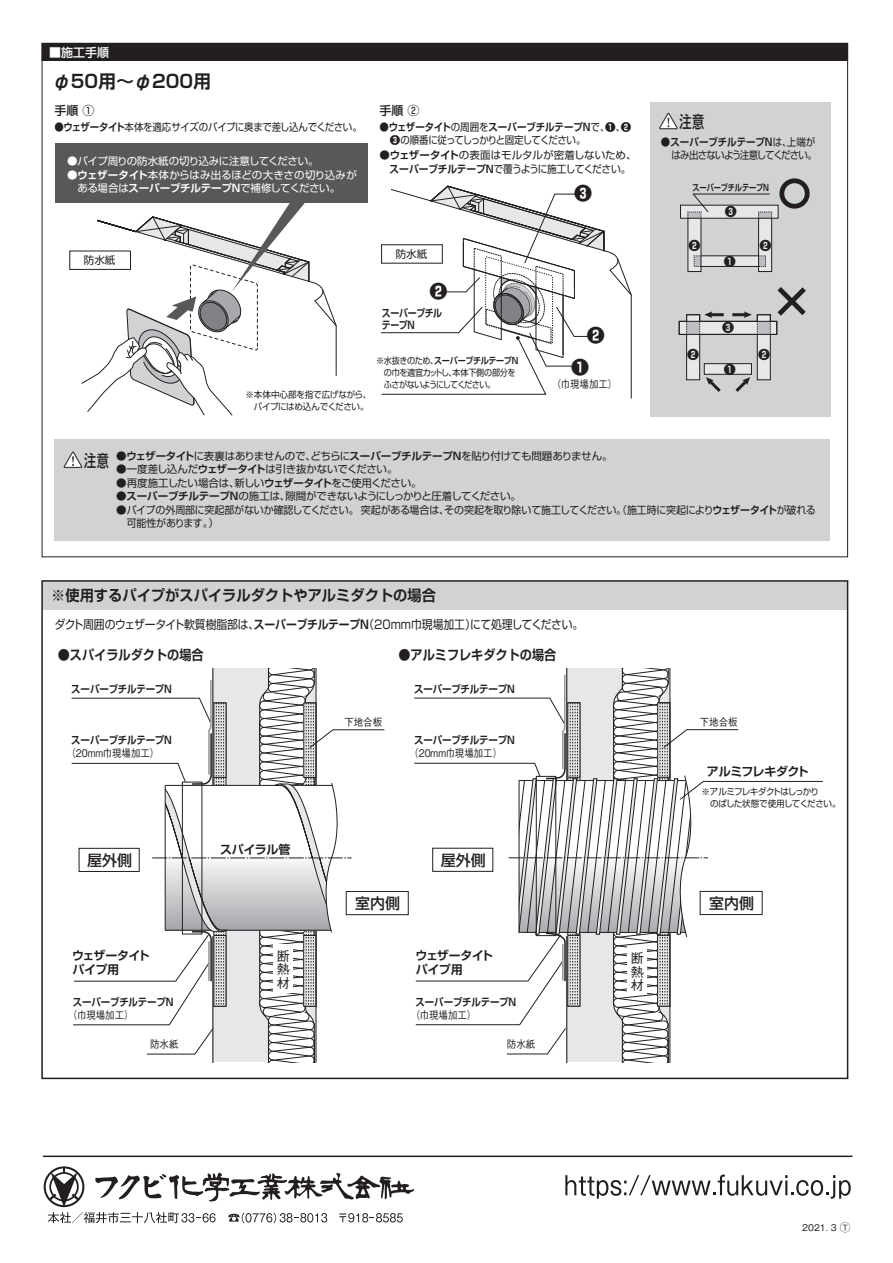
<style>
.page{position:relative;width:893px;height:1263px;background:#fff}
.page>*{position:absolute;margin:0;border:0;box-sizing:border-box;transform-origin:0 0}
.t1{font:18px "Shin Go Pro De Bold 90 pv RKSJ H";color:#231f20}
.t2{font:18px/31.5px "Shin Go Pro Bold 90 pv RKSJ H";color:#231f20}
.t3{font:16.8px "Shin Go Pro Medium 90 pv RKSJ H";color:#231f20;scale:.73 1}
.t4{font:15px "Shin Go Pro De Bold 90 pv RKSJ H";color:#231f20;scale:.95 1}
.t5{font:15px "Shin Go Pro Medium 90 pv RKSJ H";color:#231f20}
.t6{font:13.5px "Shin Go Pro De Bold 90 pv RKSJ H";color:#231f20;scale:.9 1}
.t7{font:13.2px/13.2px "Gothic BBB Pro Medium 90 pv RKSJ V";color:#231f20;text-align:justify}
.t8{font:12px "Shin Go Pro Regular 90 pv RKSJ H";letter-spacing:-.01em;color:#231f20;scale:.9 1}
.t9{font:12px/14.4px "Shin Go Pro De Bold 90 pv RKSJ H";letter-spacing:-.035em;color:#231f20}
.t10{font:12px "Shin Go Pro Bold 90 pv RKSJ H";color:#231f20}
.t11{font:12px "Shin Go Pro Medium 90 pv RKSJ H";color:#231f20}
.t12{font:12px "Shin Go Pro Medium 90 pv RKSJ H";color:#fff}
.t13{font:10.5px/13.5px "Shin Go Pro Regular 90 pv RKSJ H";letter-spacing:-.035em;color:#231f20}
.t14{font:10.5px/13.5px "Shin Go Pro Regular 90 pv RKSJ H";letter-spacing:-.025em;color:#fff;text-align:center}
.t15{font:10.5px "Shin Go Pro De Bold 90 pv RKSJ H";letter-spacing:-.02em;color:#231f20;scale:.9 1}
.t16{font:10.5px "Gothic BBB Pro Medium 90 pv RKSJ V";color:#231f20;scale:.9 1}
.t17{font:10.5px/13.5px "Shin Go Pro Regular 90 pv RKSJ H";letter-spacing:-.015em;color:#231f20;text-align:center}
.t18{font:10.5px "Shin Go Pro De Bold 90 pv RKSJ H";color:#231f20;scale:.9 1}
.t19{font:10.5px "Shin Go Pro Regular 90 pv RKSJ H";letter-spacing:-.085em;color:#231f20;scale:.9 1}
.t20{font:10.5px "Shin Go Pro Regular 90 pv RKSJ H";letter-spacing:-.035em;color:#231f20;scale:.9 1}
.t21{font:10.5px/12px "Shin Go Pro De Bold 90 pv RKSJ H";letter-spacing:-.045em;color:#231f20;scale:.85 1}
.t22{font:9px/12px "Shin Go Pro Regular 90 pv RKSJ H";letter-spacing:-.05em;color:#231f20;scale:.9 1}
.t23{font:9px/12px "Shin Go Pro Regular 90 pv RKSJ H";letter-spacing:-.075em;color:#231f20;scale:.95 1}
.t24{font:9px/12px "Shin Go Pro Regular 90 pv RKSJ H";letter-spacing:-.025em;color:#231f20;scale:.95 1}
.t25{font:9px "Shin Go Pro De Bold 90 pv RKSJ H";letter-spacing:-.045em;color:#231f20;scale:.9 1}
.t26{font:9px "Shin Go Pro De Bold 90 pv RKSJ H";letter-spacing:-.025em;color:#231f20;scale:.8 1}
.t27{font:8.55px "Gothic MB101 reg 83 pv RKSJ H";color:#231f20}
.s1{font-family:"Shin Go Pro De Bold 90 pv RKSJ H"}
.s2{font-family:"Shin Go Pro Regular 90 pv RKSJ H"}
.s3{font-family:"Shin Go Pro Bold 90 pv RKSJ H"}
</style>
<div class="page">
<div style="left:650px;top:102px;width:180px;height:314px;background:#d1d2d4"></div>
<div style="left:42px;top:581px;width:805px;height:28px;background:#d1d2d4"></div>
<div style="left:346px;top:891px;width:63px;height:24px;border:1px solid #231f20"></div>
<svg style="left:71px;top:668px;width:314px;height:394px"></svg>
<div style="left:55px;top:143px;width:312px;height:60px;background:#57585a"></div>
<svg style="left:81px;top:203px;width:256px;height:213px"></svg>
<svg style="left:381px;top:185px;width:251px;height:214px"></svg>
<div style="left:54px;top:439px;width:776px;height:101px;background:#d1d2d4"></div>
<div style="left:69px;top:251px;width:62px;height:19px;border:1px solid #231f20"></div>
<div style="left:381px;top:244px;width:62px;height:19px;border:1px solid #231f20"></div>
<div style="left:779px;top:178px;width:31px;height:31px;border:5px solid #231f20;border-radius:50%"></div>
<div style="left:688px;top:218px;width:13px;height:54px;border:1px solid #231f20"></div>
<div style="left:758px;top:218px;width:14px;height:54px;border:1px solid #231f20"></div>
<svg style="left:680px;top:193px;width:99px;height:78px"></svg>
<svg style="left:679px;top:287px;width:127px;height:105px"></svg>
<div style="left:42px;top:43px;width:805px;height:17px;background:#231f20"></div>
<div style="left:42px;top:43px;width:806px;height:18px;border:1px solid #231f20"></div>
<svg style="left:414px;top:668px;width:409px;height:394px"></svg>
<svg style="left:63px;top:451px;width:20px;height:17px"></svg>
<svg style="left:659px;top:112px;width:19px;height:18px"></svg>
<svg style="left:565px;top:1174px;width:286px;height:24px"></svg>
<svg style="left:44px;top:1166px;width:370px;height:57px"></svg>
<hr style="left:43px;top:1155px;width:809px;height:2px;background:#231f20">
<svg style="left:840px;top:1222px;width:10px;height:10px"></svg>
<p class="t12" style="left:49px;top:48px;width:61px">■施工手順</p>
<h1 class="t1" style="left:53px;top:74px;width:160px">φ50用～φ200用</h1>
<p class="t11" style="left:54px;top:106px;width:41px">手順 ①</p>
<p class="t20" style="left:54px;top:123px;width:343px">●<span class="s1">ウェザータイト</span>本体を適応サイズのパイプに奥まで差し込んでください。</p>
<p class="t14" style="left:67px;top:156px;width:253px">●パイプ周りの防水紙の切り込みに注意してください。</p>
<p class="t14" style="left:67px;top:169px;width:291px">●<span class="s1">ウェザータイト</span>本体からはみ出るほどの大きさの切り込みがある場合は<span class="s1">スーパーブチルテープN</span>で補修してください。</p>
<p class="t11" style="left:379px;top:106px;width:41px">手順 ②</p>
<p class="t18" style="left:379px;top:123px;width:282px"><span class="s2">●</span>ウェザータイト<span class="s2">の周囲を</span>スーパーブチルテープN<span class="s2">で、</span><span class="s3">❶</span><span class="s2">、</span><span class="s3">❷</span></p>
<p class="t19" style="left:390px;top:136px;width:219px"><span class="s3">❸</span>の順番に従ってしっかりと固定してください。</p>
<p class="t17" style="left:379px;top:150px;width:259px">●<span class="s1">ウェザータイト</span>の表面はモルタルが密着しないため、<span class="s1">スーパーブチルテープN</span>で覆うように施工してください。</p>
<h1 class="t2" style="left:574px;top:180px;width:19px">❸</h1>
<p class="t13" style="left:84px;top:254px;width:33px">防水紙</p>
<p class="t13" style="left:396px;top:248px;width:33px">防水紙</p>
<h1 class="t2" style="left:430px;top:278px;width:19px">❷</h1>
<p class="t21" style="left:382px;top:308px;width:72px">スーパーブチルテープN</p>
<p class="t24" style="left:245px;top:389px;width:134px">※本体中心部を指で広げながら、　パイプにはめ込んでください。</p>
<p class="t25" style="left:376px;top:357px;width:160px"><span class="s2">※水抜きのため、</span>スーパーブチルテープN</p>
<p class="t22" style="left:376px;top:368px;width:157px">　の巾を適宜カットし、本体下側の部分を　ふさがないようにしてください。</p>
<h1 class="t2" style="left:571px;top:322px;width:35px;text-indent:15px">❷<br>❶</h1>
<p class="t16" style="left:552px;top:380px;width:74px">（巾現場加工）</p>
<h2 class="t3" style="left:679px;top:115px;width:35px">注意</h2>
<p class="t18" style="left:661px;top:138px;width:173px"><span class="s2">●</span>スーパーブチルテープN<span class="s2">は、上端が</span></p>
<p class="t19" style="left:671px;top:151px;width:163px">はみ出さないよう注意してください。</p>
<p class="t26" style="left:692px;top:184px;width:97px">スーパーブチルテープN</p>
<p class="t10" style="left:725px;top:207px;width:13px">❸</p>
<p class="t10" style="left:688px;top:241px;width:13px">❷</p>
<p class="t10" style="left:759px;top:241px;width:13px">❷</p>
<p class="t10" style="left:724px;top:257px;width:13px">❶</p>
<p class="t10" style="left:722px;top:323px;width:13px">❸</p>
<p class="t10" style="left:687px;top:350px;width:13px">❷</p>
<p class="t10" style="left:758px;top:350px;width:13px">❷</p>
<p class="t10" style="left:724px;top:365px;width:13px">❶</p>
<h2 class="t3" style="left:84px;top:454px;width:35px">注意</h2>
<p class="t13" style="left:116px;top:450px;width:498px">●<span class="s1">ウェザータイト</span>に表裏はありませんので、どちらに<span class="s1">スーパーブチルテープN</span>を貼り付けても問題ありません。</p>
<p class="t13" style="left:116px;top:464px;width:283px">●一度差し込んだ<span class="s1">ウェザータイト</span>は引き抜かないでください。</p>
<p class="t13" style="left:116px;top:477px;width:307px">●再度施工したい場合は、新しい<span class="s1">ウェザータイト</span>をご使用ください。</p>
<p class="t13" style="left:116px;top:491px;width:406px">●<span class="s1">スーパーブチルテープN</span>の施工は、隙間ができないようにしっかりと圧着してください。</p>
<p class="t13" style="left:127px;top:504px;width:691px;text-indent:-11px">●パイプの外周部に突起部がないか確認してください。 突起がある場合は、その突起を取り除いて施工してください。（施工時に突起により<span class="s1">ウェザータイト</span>が破れる可能性があります。）</p>
<h3 class="t4" style="left:51px;top:589px;width:406px">※使用するパイプがスパイラルダクトやアルミダクトの場合</h3>
<p class="t8" style="left:55px;top:620px;width:589px">ダクト周囲のウェザータイト軟質樹脂部は、<span class="s1">スーパーブチルテープN</span>（20mm巾現場加工）にて処理してください。</p>
<p class="t6" style="left:58px;top:649px;width:164px">●スパイラルダクトの場合</p>
<p class="t6" style="left:398px;top:649px;width:177px">●アルミフレキダクトの場合</p>
<p class="t15" style="left:71px;top:685px;width:113px">スーパーブチルテープN</p>
<p class="t15" style="left:414px;top:685px;width:113px">スーパーブチルテープN</p>
<p class="t16" style="left:344px;top:718px;width:44px">下地合板</p>
<p class="t16" style="left:700px;top:718px;width:43px">下地合板</p>
<p class="t15" style="left:71px;top:736px;width:113px">スーパーブチルテープN</p>
<p class="t16" style="left:66px;top:749px;width:105px">（20mm巾現場加工）</p>
<p class="t15" style="left:414px;top:736px;width:113px">スーパーブチルテープN</p>
<p class="t16" style="left:409px;top:749px;width:105px">（20mm巾現場加工）</p>
<p class="t9" style="left:707px;top:766px;width:103px">アルミフレキダクト</p>
<p class="t23" style="left:701px;top:786px;width:148px">※アルミフレキダクトはしっかり<br>　のばした状態で使用してください。</p>
<h3 class="t5" style="left:87px;top:854px;width:46px">屋外側</h3>
<p class="t9" style="left:220px;top:844px;width:72px">スパイラル管</p>
<h3 class="t5" style="left:441px;top:854px;width:46px">屋外側</h3>
<h3 class="t5" style="left:355px;top:897px;width:46px">室内側</h3>
<h3 class="t5" style="left:709px;top:897px;width:46px">室内側</h3>
<p class="t9" style="left:72px;top:949px;width:79px">ウェザータイトパイプ用</p>
<p class="t7" style="left:277px;top:951px;width:14px">断熱材</p>
<p class="t9" style="left:415px;top:949px;width:79px">ウェザータイトパイプ用</p>
<p class="t7" style="left:631px;top:953px;width:14px">断熱材</p>
<p class="t15" style="left:73px;top:998px;width:113px">スーパーブチルテープN</p>
<p class="t16" style="left:68px;top:1011px;width:74px">（巾現場加工）</p>
<p class="t15" style="left:416px;top:998px;width:113px">スーパーブチルテープN</p>
<p class="t16" style="left:411px;top:1011px;width:74px">（巾現場加工）</p>
<p class="t16" style="left:150px;top:1040px;width:33px">防水紙</p>
<p class="t16" style="left:507px;top:1040px;width:33px">防水紙</p>
<p class="t27" style="left:802px;top:1224px;width:36px">2021. 3</p>
</div>
